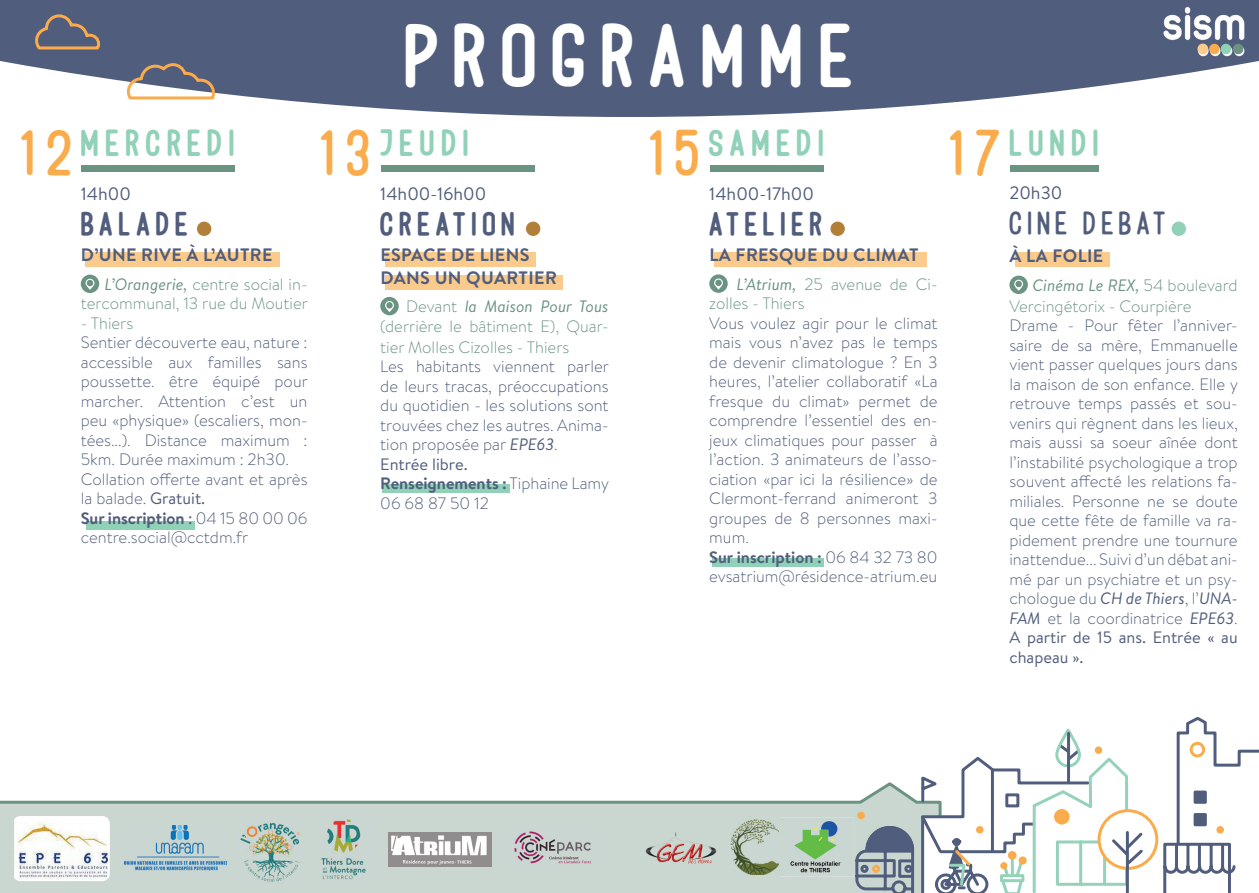
<style>
.page{position:relative;width:1259px;height:893px;background:#fff}
.page>*{position:absolute;margin:0;border:0;box-sizing:border-box;transform-origin:0 0}
.t1{font:36px "Volaroid Sans";letter-spacing:.4em;color:#fff}
.t2{font:27px "Volaroid Sans";color:#faac4c}
.t3{font:700 18px/22.5px "Brandon Text";letter-spacing:.02em;color:#515d7c}
.t4{font:18px "Brandon Text";color:#515d7c}
.t5{font:300 16.5px/19.5px "Brandon Text";color:#515d7c}
.t6{font:300 16.5px/19.5px "Brandon Text";color:#6a9382;text-align:right}
.t7{font:15px "Volaroid Sans";letter-spacing:.405em;color:#90d1b7}
.t8{font:15px "Volaroid Sans";letter-spacing:.435em;color:#90d1b7}
.t9{font:13.5px "Volaroid Sans";letter-spacing:.4em;color:#515d7c}
.s1{font-weight:400;font-style:italic}
.s2{font-weight:400}
.s3{font-weight:700}
</style>
<div class="page">
<svg style="left:0;top:717px;width:1259px;height:176px"></svg>
<svg style="left:0;top:0;width:1259px;height:117px;background:#68728d"></svg>
<svg style="left:34px;top:13px;width:182px;height:104px"></svg>
<img style="left:1159px;top:6px;width:95px;height:51px">
<div style="left:1198px;top:44px;width:9px;height:10px;background:#facb8d;border-radius:50%"></div>
<div style="left:1197px;top:44px;width:11px;height:10px;border:1px solid #facb8d;border-radius:50%"></div>
<div style="left:1221px;top:44px;width:9px;height:10px;background:#90d1b7;border-radius:50%"></div>
<div style="left:1220px;top:44px;width:11px;height:10px;border:1px solid #90d1b7;border-radius:50%"></div>
<div style="left:1209px;top:44px;width:10px;height:10px;background:#faac4c;border-radius:50%"></div>
<div style="left:1209px;top:44px;width:10px;height:10px;border:1px solid #faac4c;border-radius:50%"></div>
<div style="left:1233px;top:44px;width:9px;height:10px;background:#6a9382;border-radius:50%"></div>
<div style="left:1233px;top:44px;width:10px;height:10px;border:1px solid #6a9382;border-radius:50%"></div>
<img style="left:124px;top:825px;width:103px;height:49px">
<img style="left:388px;top:833px;width:103px;height:33px">
<img style="left:731px;top:819px;width:49px;height:56px">
<img style="left:315px;top:813px;width:56px;height:70px">
<img style="left:235px;top:817px;width:74px;height:69px">
<img style="left:780px;top:817px;width:74px;height:59px">
<img style="left:644px;top:832px;width:73px;height:33px">
<img style="left:14px;top:816px;width:96px;height:65px">
<img style="left:506px;top:821px;width:94px;height:51px">
<div style="left:86px;top:521px;width:108px;height:8px;background:#90d1b7"></div>
<div style="left:383px;top:484px;width:127px;height:9px;background:#90d1b7"></div>
<div style="left:712px;top:558px;width:111px;height:9px;background:#90d1b7"></div>
<div style="left:86px;top:252px;width:194px;height:15px;background:#facb8d"></div>
<div style="left:385px;top:252px;width:151px;height:15px;background:#facb8d"></div>
<div style="left:714px;top:252px;width:213px;height:15px;background:#facb8d"></div>
<div style="left:1015px;top:252px;width:95px;height:15px;background:#facb8d"></div>
<div style="left:385px;top:275px;width:178px;height:14px;background:#facb8d"></div>
<div style="left:81px;top:275px;width:18px;height:18px;background:#6a9382;border-radius:50%"></div>
<svg style="left:86px;top:279px;width:8px;height:11px"></svg>
<svg style="left:87px;top:280px;width:6px;height:6px"></svg>
<div style="left:198px;top:222px;width:13px;height:13px;background:#b27f39;border-radius:50%"></div>
<div style="left:197px;top:222px;width:14px;height:14px;border:1px solid #b27f39;border-radius:50%"></div>
<div style="left:526px;top:222px;width:14px;height:13px;background:#b27f39;border-radius:50%"></div>
<div style="left:526px;top:222px;width:14px;height:14px;border:1px solid #b27f39;border-radius:50%"></div>
<div style="left:381px;top:165px;width:153px;height:7px;background:#6a9382"></div>
<div style="left:710px;top:165px;width:113px;height:7px;background:#6a9382"></div>
<div style="left:82px;top:165px;width:153px;height:7px;background:#6a9382"></div>
<div style="left:1010px;top:165px;width:88px;height:7px;background:#6a9382"></div>
<div style="left:380px;top:297px;width:19px;height:18px;background:#6a9382;border-radius:50%"></div>
<svg style="left:385px;top:301px;width:9px;height:11px"></svg>
<div style="left:386px;top:302px;width:7px;height:7px;background:#6a9382;border-radius:50%"></div>
<div style="left:709px;top:274px;width:18px;height:19px;background:#6a9382;border-radius:50%"></div>
<svg style="left:714px;top:279px;width:9px;height:11px"></svg>
<svg style="left:715px;top:280px;width:6px;height:6px"></svg>
<div style="left:1009px;top:276px;width:19px;height:18px;background:#6a9382;border-radius:50%"></div>
<svg style="left:1014px;top:280px;width:9px;height:11px"></svg>
<div style="left:1015px;top:281px;width:7px;height:6px;background:#6a9382;border-radius:50%"></div>
<div style="left:831px;top:222px;width:13px;height:13px;background:#b27f39;border-radius:50%"></div>
<div style="left:830px;top:222px;width:15px;height:14px;border:1px solid #b27f39;border-radius:50%"></div>
<div style="left:1172px;top:222px;width:13px;height:13px;background:#90d1b7;border-radius:50%"></div>
<div style="left:1171px;top:222px;width:15px;height:14px;border:1px solid #90d1b7;border-radius:50%"></div>
<h1 class="t1" style="left:405px;top:46px;width:449px">PROGRAMME</h1>
<h2 class="t2" style="left:21px;top:144px;width:53px">1 2</h2>
<h2 class="t2" style="left:321px;top:144px;width:51px">1 3</h2>
<h2 class="t2" style="left:650px;top:144px;width:51px">1 5</h2>
<h2 class="t2" style="left:950px;top:144px;width:53px">1 7</h2>
<p class="t8" style="left:81px;top:139px;width:156px">MERCREDI</p>
<p class="t7" style="left:380px;top:139px;width:91px">JEUDI</p>
<p class="t7" style="left:709px;top:139px;width:117px">SAMEDI</p>
<p class="t7" style="left:1009px;top:139px;width:91px">LUNDI</p>
<p class="t4" style="left:380px;top:181px;width:108px">14h00-16h00</p>
<p class="t9" style="left:380px;top:220px;width:136px">CREATION</p>
<p class="t3" style="left:380px;top:243px;width:178px">ESPACE DE LIENS<br>DANS UN QUARTIER</p>
<p class="t6" style="left:380px;top:296px;width:230px">Devant <span class="s1">la Maison Pour Tous </span>(derrière le bâtiment E), Quar-</p>
<p class="t6" style="left:380px;top:337px;width:190px">tier Molles Cizolles - Thiers</p>
<p class="t5" style="left:380px;top:356px;width:230px">Les habitants viennent parler de leurs tracas, préoccupations du quotidien - les solutions sont trouvées chez les autres. Anima&shy;tion proposée par <span class="s1">EPE63</span>.<br><span class="s2">Entrée libre.<br></span><span class="s3">Renseignements :</span> Tiphaine Lamy<br>06 68 87 50 12</p>
<p class="t4" style="left:1009px;top:181px;width:54px">20h30</p>
<p class="t9" style="left:1009px;top:220px;width:158px">CINE DEBAT</p>
<p class="t3" style="left:1009px;top:244px;width:95px">À LA FOLIE</p>
<p class="t6" style="left:1009px;top:274px;width:230px;line-height:21px;text-align:left;text-indent:23px"><span class="s1">Cinéma Le REX,</span> 54 boulevard<br>Vercingétorix - Courpière</p>
<p class="t5" style="left:1009px;top:315px;width:230px;text-align:justify">Drame - Pour fêter l’anniver&shy;saire de sa mère, Emmanuelle vient passer quelques jours dans la maison de son enfance. Elle y retrouve temps passés et sou&shy;venirs qui règnent dans les lieux, mais aussi sa soeur aînée dont l’instabilité psychologique a trop souvent affecté les relations fa&shy;miliales. Personne ne se doute que cette fête de famille va ra&shy;pidement prendre une tournure inattendue... Suivi d’un débat ani&shy;mé par un psychiatre et un psy&shy;chologue du <span class="s1">CH de Thiers</span>, l’<span class="s1">UNA-FAM</span> et la coordinatrice <span class="s1">EPE63</span>.<br><span class="s2">A partir de 15 ans. Entrée « au chapeau ».</span></p>
<p class="t4" style="left:709px;top:181px;width:106px">14h00-17h00</p>
<p class="t9" style="left:709px;top:220px;width:115px">ATELIER</p>
<p class="t3" style="left:709px;top:243px;width:210px">LA FRESQUE DU CLIMAT</p>
<p class="t6" style="left:709px;top:274px;width:230px;text-align:left;text-indent:27px"><span class="s1">L’Atrium,</span> 25 avenue de Ci&shy;zolles - Thiers</p>
<p class="t5" style="left:709px;top:313px;width:230px">Vous voulez agir pour le climat mais vous n’avez pas le temps de devenir climatologue ? En 3 heures, l’atelier collaboratif «La fresque du climat» permet de comprendre l’essentiel des en&shy;jeux climatiques pour passer à l’action. 3 animateurs de l’asso&shy;ciation «par ici la résilience» de<br>Clermont-ferrand animeront 3 groupes de 8 personnes maxi&shy;mum.<br><span class="s3">Sur inscription :</span> 06 84 32 73 80 evsatrium@résidence-atrium.eu</p>
<p class="t4" style="left:81px;top:181px;width:52px">14h00</p>
<p class="t9" style="left:81px;top:220px;width:109px">BALADE</p>
<p class="t3" style="left:81px;top:243px;width:193px">D’UNE RIVE À L’AUTRE</p>
<p class="t6" style="left:81px;top:274px;width:229px"><span class="s1">L’Orangerie,</span> centre social in&shy;tercommunal, 13 rue du Moutier</p>
<p class="t6" style="left:81px;top:313px;width:54px">- Thiers</p>
<p class="t5" style="left:81px;top:332px;width:229px">Sentier découverte eau, nature : accessible aux familles sans poussette. être équipé pour marcher. Attention c’est un peu «physique» (escaliers, mon&shy;tées...). Distance maximum :<br>5km. Durée maximum : 2h30.<br>Collation offerte avant et après la balade. <span class="s2">Gratuit.<br></span><span class="s3">Sur inscription</span> <span class="s2">:</span> 04 15 80 00 06 centre.social@cctdm.fr</p>
</div>
